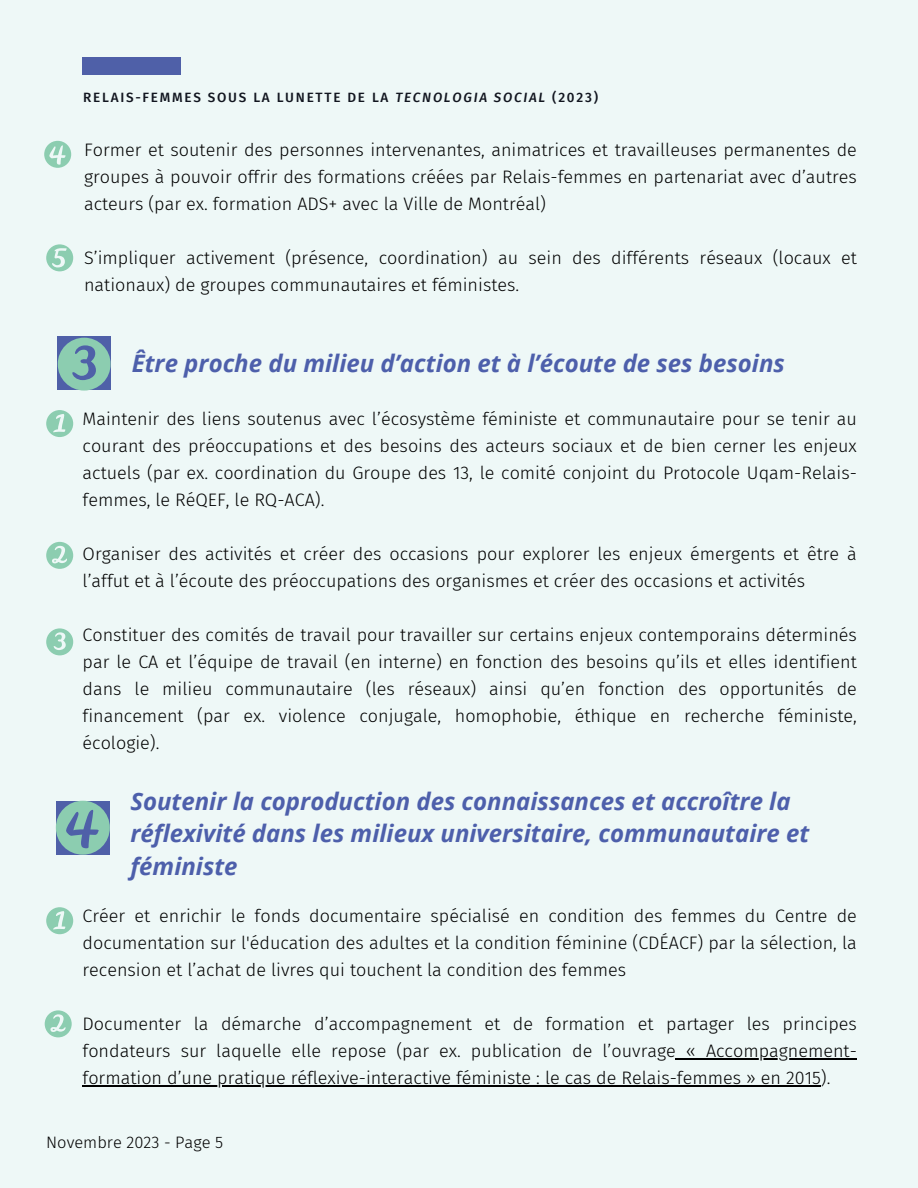
<style>
.page{position:relative;width:918px;height:1188px;background:#eef8f7}
.page>*{position:absolute;margin:0;border:0;box-sizing:border-box;transform-origin:0 0}
.t1{font:italic 700 24px/32.7px "Open Sans";color:#4d5fab}
.t2{font:300 18px/27px "Fira Sans";color:#000;text-align:justify}
.t3{font:300 16.5px "Fira Sans";color:#000}
.t4{font:500 13.5px "Fira Sans";letter-spacing:.13em;color:#11151f}
.s1{font-style:italic}
</style>
<div class="page">
<div style="left:83px;top:57px;width:98px;height:18px;background:#4f60a8"></div>
<svg style="left:44px;top:141px;width:27px;height:27px"></svg>
<svg style="left:46px;top:244px;width:27px;height:27px"></svg>
<div style="left:57px;top:336px;width:54px;height:54px;background:#4f60a8"></div>
<svg style="left:46px;top:410px;width:27px;height:27px"></svg>
<svg style="left:46px;top:542px;width:27px;height:27px"></svg>
<svg style="left:46px;top:628px;width:27px;height:27px"></svg>
<svg style="left:58px;top:338px;width:53px;height:53px"></svg>
<svg style="left:46px;top:907px;width:27px;height:27px"></svg>
<hr style="left:676px;top:1058px;width:181px;height:1px;background:#000">
<hr style="left:83px;top:1085px;width:738px;height:1px;background:#000">
<svg style="left:56px;top:801px;width:54px;height:54px;background:#74a3ac"></svg>
<svg style="left:45px;top:1010px;width:27px;height:27px"></svg>
<p class="t4" style="left:83px;top:89px;width:516px">RELAIS-FEMMES SOUS LA LUNETTE DE LA <span class="s1">TECNOLOGIA SOCIAL</span> (2023)</p>
<p class="t2" style="left:84px;top:136px;width:774px">Former et soutenir des personnes intervenantes, animatrices et travailleuses permanentes de groupes à pouvoir offrir des formations créées par Relais-femmes en partenariat avec d’autres acteurs (par ex. formation ADS+ avec la Ville de Montréal)</p>
<p class="t2" style="left:84px;top:244px;width:774px">S’impliquer activement (présence, coordination) au sein des différents réseaux (locaux et nationaux) de groupes communautaires et féministes.</p>
<p class="t1" style="left:132px;top:346px;width:655px">Être proche du milieu d’action et à l’écoute de ses besoins</p>
<p class="t2" style="left:83px;top:405px;width:776px">Maintenir des liens soutenus avec l’écosystème féministe et communautaire pour se tenir au courant des préoccupations et des besoins des acteurs sociaux et de bien cerner les enjeux actuels (par ex. coordination du Groupe des 13, le comité conjoint du Protocole Uqam-Relais&shy;femmes, le RéQEF, le RQ-ACA).</p>
<p class="t2" style="left:83px;top:540px;width:776px">Organiser des activités et créer des occasions pour explorer les enjeux émergents et être à l’affut et à l’écoute des préoccupations des organismes et créer des occasions et activités</p>
<p class="t2" style="left:83px;top:621px;width:776px">Constituer des comités de travail pour travailler sur certains enjeux contemporains déterminés par le CA et l’équipe de travail (en interne) en fonction des besoins qu’ils et elles identifient dans le milieu communautaire (les réseaux) ainsi qu’en fonction des opportunités de financement (par ex. violence conjugale, homophobie, éthique en recherche féministe, écologie).</p>
<p class="t1" style="left:130px;top:784px;width:681px">Soutenir la coproduction des connaissances et accroître la réflexivité dans les milieux universitaire, communautaire et féministe</p>
<p class="t2" style="left:83px;top:902px;width:776px">Créer et enrichir le fonds documentaire spécialisé en condition des femmes du Centre de documentation sur l'éducation des adultes et la condition féminine (CDÉACF) par la sélection, la recension et l’achat de livres qui touchent la condition des femmes</p>
<p class="t2" style="left:83px;top:1010px;width:776px">Documenter la démarche d’accompagnement et de formation et partager les principes fondateurs sur laquelle elle repose (par ex. publication de l’ouvrage « Accompagnement&shy;formation d’une pratique réflexive-interactive féministe : le cas de Relais-femmes » en 2015).</p>
<p class="t3" style="left:46px;top:1132px;width:179px">Novembre 2023 - Page 5</p>
</div>
